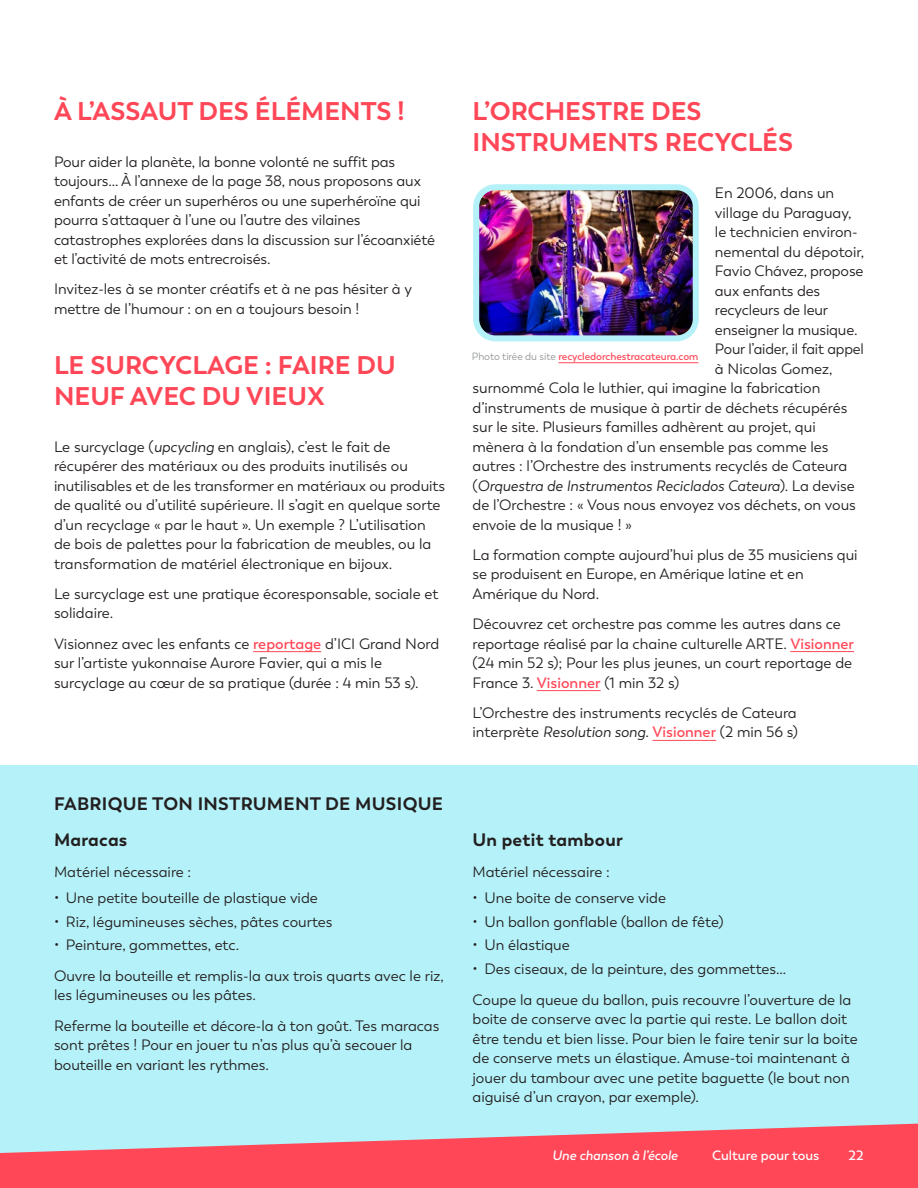
<style>
.page{position:relative;width:918px;height:1188px;background:#fff}
.page>*{position:absolute;margin:0;border:0;box-sizing:border-box;transform-origin:0 0}
.t1{font:700 25.5px/31.5px "Boston";color:#ff4757}
.t2{font:700 18px/36px "Boston";letter-spacing:.015em;color:#231f20}
.t3{font:15px/19.5px "Boston";color:#231f20}
.t4{font:italic 15px "Boston";color:#231f20}
.t5{font:italic 600 13.5px "Boston";color:#fff}
.t6{font:600 13.5px "Boston";color:#fff}
.t7{font:600 10.5px "Boston";letter-spacing:-.005em;color:#ff4757}
.s1{font-style:italic}
.s2{font-weight:600;color:#ff4757}
.s3{font-style:normal}
.s4{font-weight:400;color:#939598}
</style>
<div class="page">
<hr style="left:253px;top:651px;width:68px;height:1px;background:#ff4757">
<div style="left:0;top:766px;width:918px;height:418px;background:#b5f1f8"></div>
<hr style="left:558px;top:362px;width:140px;height:1px;background:#ff4757">
<img style="left:480px;top:191px;width:212px;height:143px">
<div style="left:473px;top:184px;width:226px;height:157px;border:6px solid #b5f1f8;border-radius:19px"></div>
<hr style="left:790px;top:651px;width:64px;height:1px;background:#ff4757">
<hr style="left:537px;top:690px;width:64px;height:1px;background:#ff4757">
<hr style="left:652px;top:740px;width:64px;height:1px;background:#ff4757">
<svg style="left:0;top:1123px;width:918px;height:65px;fill:#ff4757"></svg>
<h1 class="t1" style="left:54px;top:96px;width:352px">À L’ASSAUT DES ÉLÉMENTS !</h1>
<p class="t3" style="left:54px;top:152px;width:383px">Pour aider la planète, la bonne volonté ne suffit pas toujours… À l’annexe de la page 38, nous proposons aux enfants de créer un superhéros ou une superhéroïne qui pourra s’attaquer à l’une ou l’autre des vilaines catastrophes explorées dans la discussion sur l’écoanxiété et l’activité de mots entrecroisés.</p>
<p class="t3" style="left:54px;top:280px;width:359px">Invitez-les à se monter créatifs et à ne pas hésiter à y mettre de l’humour : on en a toujours besoin !</p>
<h1 class="t1" style="left:54px;top:349px;width:343px">LE SURCYCLAGE : FAIRE DU<br>NEUF AVEC DU VIEUX</h1>
<p class="t3" style="left:54px;top:437px;width:393px">Le surcyclage (<span class="s1">upcycling</span> en anglais), c’est le fait de récupérer des matériaux ou des produits inutilisés ou inutilisables et de les transformer en matériaux ou produits de qualité ou d’utilité supérieure. Il s’agit en quelque sorte d’un recyclage « par le haut ». Un exemple ? L’utilisation de bois de palettes pour la fabrication de meubles, ou la transformation de matériel électronique en bijoux.</p>
<p class="t3" style="left:54px;top:584px;width:386px">Le surcyclage est une pratique écoresponsable, sociale et solidaire.</p>
<p class="t3" style="left:54px;top:634px;width:387px">Visionnez avec les enfants ce <span class="s2">reportage</span> d’ICI Grand Nord sur l’artiste yukonnaise Aurore Favier, qui a mis le surcyclage au cœur de sa pratique (durée : 4 min 53 s).</p>
<p class="t2" style="left:54px;top:786px;width:391px">FABRIQUE TON INSTRUMENT DE MUSIQUE<br>Maracas</p>
<p class="t3" style="left:54px;top:862px;width:139px">Matériel nécessaire :</p>
<p class="t3" style="left:54px;top:888px;width:265px">• Une petite bouteille de plastique vide</p>
<p class="t3" style="left:54px;top:912px;width:280px">• Riz, légumineuses sèches, pâtes courtes</p>
<p class="t3" style="left:54px;top:930px;width:391px;line-height:30.3px">• Peinture, gommettes, etc.<br>Ouvre la bouteille et remplis-la aux trois quarts avec le riz,</p>
<p class="t3" style="left:54px;top:980px;width:387px;line-height:30.3px">les légumineuses ou les pâtes.<br>Referme la bouteille et décore-la à ton goût. Tes maracas</p>
<p class="t3" style="left:54px;top:1035px;width:360px">sont prêtes ! Pour en jouer tu n’as plus qu’à secouer la bouteille en variant les rythmes.</p>
<h1 class="t1" style="left:472px;top:96px;width:322px">L’ORCHESTRE DES<br>INSTRUMENTS RECYCLÉS</h1>
<p class="t3" style="left:715px;top:183px;width:121px">En 2006, dans un</p>
<p class="t3" style="left:715px;top:203px;width:138px">village du Paraguay,</p>
<p class="t3" style="left:715px;top:222px;width:142px">le technicien environ-</p>
<p class="t3" style="left:715px;top:242px;width:151px">nemental du dépotoir,</p>
<p class="t3" style="left:715px;top:261px;width:150px">Favio Chávez, propose</p>
<p class="t3" style="left:715px;top:281px;width:107px">aux enfants des</p>
<p class="t3" style="left:715px;top:300px;width:115px">recycleurs de leur</p>
<p class="t3" style="left:715px;top:320px;width:144px">enseigner la musique.</p>
<p class="t3" style="left:715px;top:339px;width:150px">Pour l’aider, il fait appel</p>
<p class="t3" style="left:715px;top:359px;width:119px">à Nicolas Gomez,</p>
<p class="t3" style="left:473px;top:378px;width:349px">surnommé Cola le luthier, qui imagine la fabrication</p>
<p class="t3" style="left:473px;top:398px;width:376px">d’instruments de musique à partir de déchets récupérés</p>
<p class="t3" style="left:473px;top:417px;width:345px">sur le site. Plusieurs familles adhèrent au projet, qui</p>
<p class="t3" style="left:473px;top:437px;width:358px">mènera à la fondation d’un ensemble pas comme les</p>
<p class="t3" style="left:473px;top:456px;width:376px">autres : l’Orchestre des instruments recyclés de Cateura</p>
<p class="t4" style="left:473px;top:477px;width:384px"><span class="s3">(</span>Orquestra de Instrumentos Reciclados Cateura<span class="s3">). La devise</span></p>
<p class="t3" style="left:473px;top:495px;width:385px">de l’Orchestre : « Vous nous envoyez vos déchets, on vous</p>
<p class="t3" style="left:473px;top:515px;width:161px">envoie de la musique ! »</p>
<p class="t3" style="left:473px;top:545px;width:387px">La formation compte aujourd’hui plus de 35 musiciens qui se produisent en Europe, en Amérique latine et en<br>Amérique du Nord.</p>
<p class="t3" style="left:473px;top:614px;width:383px">Découvrez cet orchestre pas comme les autres dans ce reportage réalisé par la chaine culturelle ARTE. <span class="s2">Visionner </span>(24 min 52 s); Pour les plus jeunes, un court reportage de France 3. <span class="s2">Visionner</span> (1 min 32 s)</p>
<p class="t3" style="left:473px;top:703px;width:327px">L’Orchestre des instruments recyclés de Cateura interprète <span class="s1">Resolution song</span>. <span class="s2">Visionner</span> (2 min 56 s)</p>
<p class="t7" style="left:472px;top:350px;width:228px"><span class="s4">Photo tirée du site</span> recycledorchestracateura.com</p>
<p class="t2" style="left:472px;top:822px;width:152px">Un petit tambour</p>
<p class="t3" style="left:472px;top:862px;width:139px">Matériel nécessaire :</p>
<p class="t3" style="left:472px;top:888px;width:195px">• Une boite de conserve vide</p>
<p class="t3" style="left:472px;top:912px;width:252px">• Un ballon gonflable (ballon de fête)</p>
<p class="t3" style="left:472px;top:936px;width:99px">• Un élastique</p>
<p class="t3" style="left:472px;top:954px;width:380px;line-height:30.3px">• Des ciseaux, de la peinture, des gommettes…<br>Coupe la queue du ballon, puis recouvre l’ouverture de la</p>
<p class="t3" style="left:472px;top:1009px;width:387px">boite de conserve avec la partie qui reste. Le ballon doit être tendu et bien lisse. Pour bien le faire tenir sur la boite de conserve mets un élastique. Amuse-toi maintenant à jouer du tambour avec une petite baguette (le bout non aiguisé d’un crayon, par exemple).</p>
<p class="t5" style="left:552px;top:1147px;width:127px">Une chanson à l’école</p>
<p class="t6" style="left:712px;top:1147px;width:109px">Culture pour tous</p>
<p class="t6" style="left:849px;top:1147px;width:16px">22</p>
</div>
